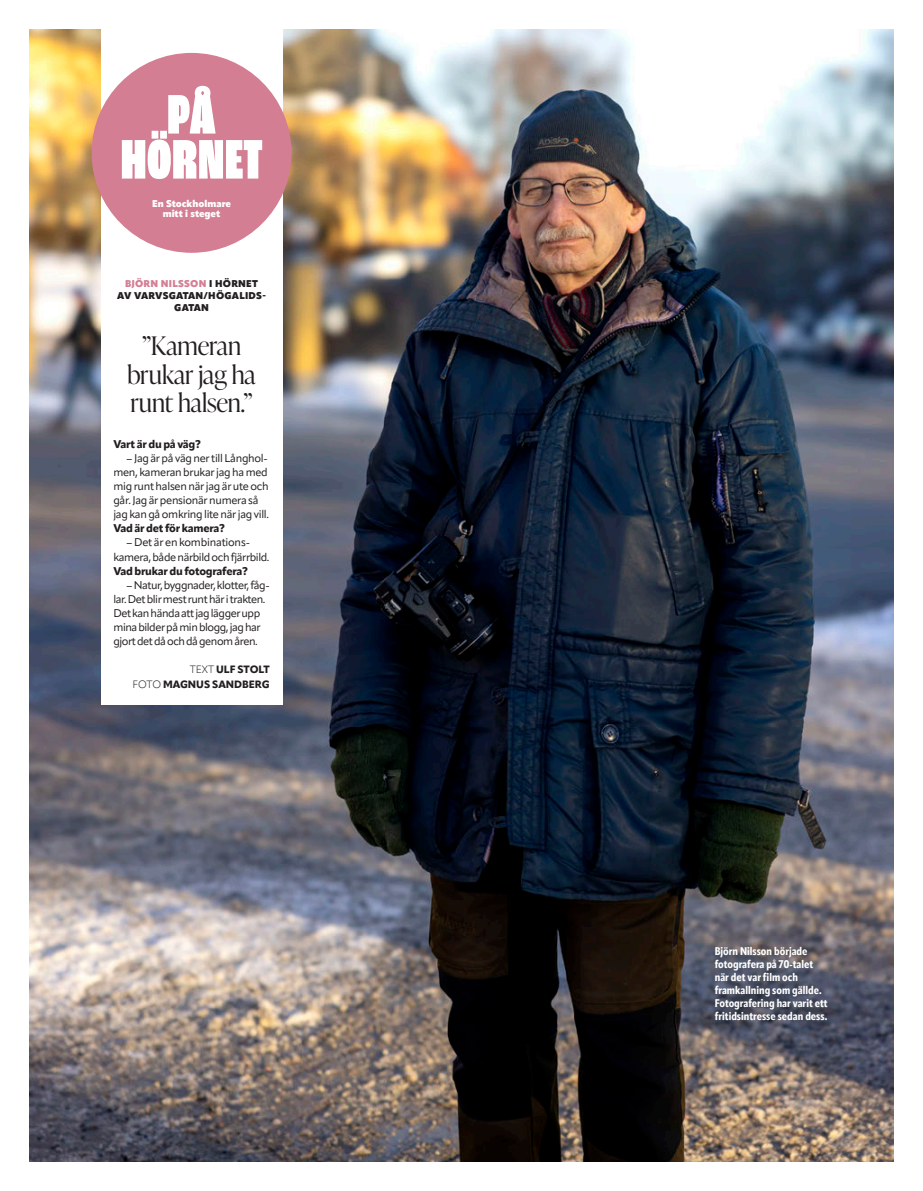
<style>
.page{position:relative;width:923px;height:1191px;background:#fff}
.page>*{position:absolute;margin:0;border:0;box-sizing:border-box;transform-origin:0 0}
.t1{font:900 extra-condensed 58.5px/45px "Roc Grotesk";letter-spacing:.01em;color:#fff;text-align:center}
.t2{font:300 25.5px/28.5px "Ivy Presto Display";letter-spacing:-.005em;color:#231f20;text-align:center}
.t3{font:11.1px/14.1px "Apparat";letter-spacing:-.035em;color:#231f20}
.t4{font:800 11.1px/12.9px "Apparat Cond";color:#fff}
.t5{font:800 11.1px "Apparat";letter-spacing:-.02em;color:#231f20}
.t6{font:800 10.5px/14.1px "Apparat";color:#231f20;text-align:right}
.t7{font:900 9.75px/12px "Apparat";letter-spacing:.025em;color:#231f20;text-align:center}
.t8{font:900 9.75px/10.5px "Apparat";color:#fff;text-align:center}
.s1{color:#d47e93}
.s2{font-weight:300}
</style>
<div class="page">
<img style="left:30px;top:30px;width:863px;height:1131px">
<div style="left:101px;top:29px;width:181px;height:676px;background:#fff"></div>
<div style="left:92px;top:53px;width:199px;height:200px;background:#d47e93;border-radius:50%"></div>
<h1 class="t1" style="left:121px;top:94px;width:143px">PÅ<br>HÖRNET</h1>
<p class="t8" style="left:152px;top:198px;width:81px">En Stockholmare mitt i steget</p>
<p class="t7" style="left:117px;top:278px;width:150px"><span class="s1">BJÖRN NILSSON</span> I HÖRNET<br>AV VARVSGATAN/HÖGALIDS-<br>GATAN</p>
<h2 class="t2" style="left:127px;top:330px;width:130px">”Kameran brukar jag ha runt halsen.”</h2>
<p class="t5" style="left:113px;top:437px;width:89px">Vart är du på väg?</p>
<p class="t3" style="left:113px;top:451px;width:157px;text-indent:13px">– Jag är på väg ner till Långhol&shy;men, kameran brukar jag ha med mig runt halsen när jag är ute och går. Jag är pensionär numera så jag kan gå omkring lite när jag vill.</p>
<p class="t5" style="left:113px;top:521px;width:113px">Vad är det för kamera?</p>
<p class="t3" style="left:113px;top:535px;width:158px;text-indent:13px">– Det är en kombinations&shy;kamera, både närbild och fjärrbild.</p>
<p class="t5" style="left:113px;top:564px;width:136px">Vad brukar du fotografera?</p>
<p class="t3" style="left:113px;top:578px;width:158px;text-indent:13px">– Natur, byggnader, klotter, fåg&shy;lar. Det blir mest runt här i trakten.<br>Det kan hända att jag lägger upp mina bilder på min blogg, jag har gjort det då och då genom åren.</p>
<p class="t6" style="left:132px;top:662px;width:139px"><span class="s2">TEXT</span> ULF STOLT<br><span class="s2">FOTO</span> MAGNUS SANDBERG</p>
<p class="t4" style="left:714px;top:945px;width:114px">Björn Nilsson började fotografera på 70-talet när det var film och framkallning som gällde.<br>Fotografering har varit ett fritidsintresse sedan dess.</p>
</div>
